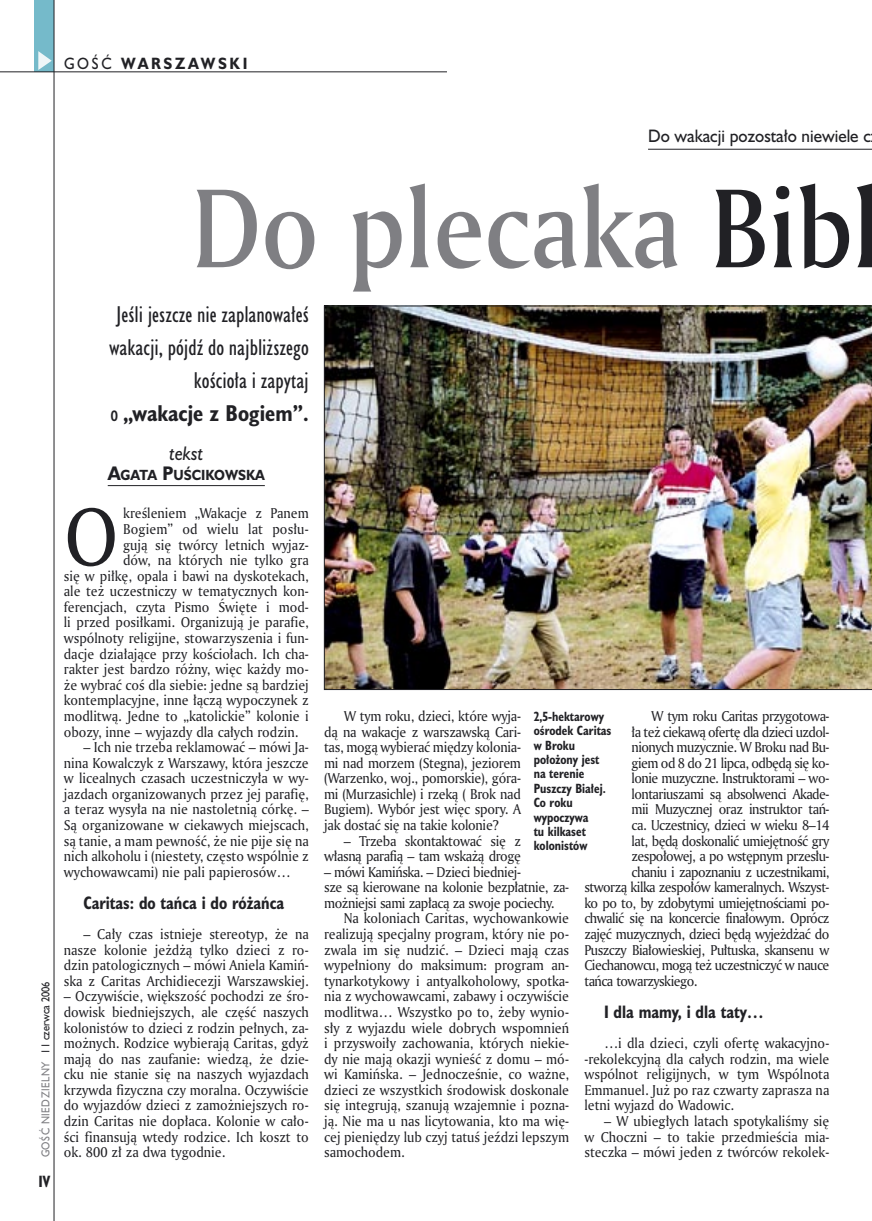
<style>
.page{position:relative;width:872px;height:1221px;background:#fff}
.page>*{position:absolute;margin:0;border:0;box-sizing:border-box;transform-origin:0 0}
._05_tytyl_AmMd_72_pt{font:108px "Amerigo Md PL";color:#7f7f83;scale:.9 1}
._02_body_z_incjalem_4{font:79.05px "Amerigo PL";color:#212125;scale:.94 1}
._06-1_lead_prawy_HuCn_14_pt{font:21px/33px "Humanst 521 Cn PL";color:#212125;text-align:right}
._12_autor_HuBd{font:italic 18px "Humanst 521 PL";color:#212125;scale:.9 1}
._04_srodtytul_HuCB_11_pt{font:700 16.5px "Humanst 521 Cn PL";color:#212125;scale:.94 1}
._04-3_nadtytul_lokal{font:16.5px "Humanst 521 PL";color:#212125;scale:.94 1}
._15a_temat_lewo{font:700 15px "Humanst 521 PL";letter-spacing:.2em;color:#212125;scale:.9 1}
._16_pagina_lewa{font:700 15px "Humanst 521 Cn PL";color:#212125;scale:.94 1}
._01_body_tekst{font:13.8px/15.6px "Amerigo PL";letter-spacing:-.04em;color:#212125;text-align:justify;scale:.94 1}
._02_body_z_incjalem_4-2{font:13.8px "Amerigo PL";color:#212125;scale:.94 1}
._12_autor_HuBd-2{font:700 13.5px "Humanst 521 PL";color:#212125;scale:.9 1}
._09_podpis_zdjecia_HuCnB{font:700 12.3px/14.4px "Humanst 521 Cn PL";color:#212125;scale:.94 1}
._18a_data_lewa_GOSC{font:10.5px "Humanst 521 PL";letter-spacing:.05em;color:#7f7f83;scale:.9 1}
._18_data_lewa{font:10.5px "Humanst 521 PL";color:#212125;scale:.9 1}
.s1{font-weight:400}
.s2{color:#212125}
.s3{font-weight:700}
.s4{font-size:18px}
</style>
<div class="page">
<div style="left:35px;top:0;width:19px;height:72px;background:#75baca"></div>
<svg style="left:38px;top:51px;width:14px;height:19px"></svg>
<hr style="left:54px;top:0;width:1px;height:1220px;background:#212125">
<hr style="left:0;top:72px;width:447px;height:1px;background:#212125">
<hr style="left:648px;top:149px;width:224px;height:1px;background:#212125">
<img style="left:324px;top:306px;width:548px;height:383px">
<hr style="left:108px;top:485px;width:157px;height:1px;background:#212125">
<p class="_15a_temat_lewo" style="left:64px;top:53px;width:205px"><span class="s1">GOŚĆ</span> WARSZAWSKI</p>
<p class="_18_data_lewa" style="left:38px;top:1053px;width:82px;rotate:-90deg">11 czerwca 2006</p>
<p class="_18a_data_lewa_GOSC" style="left:38px;top:1157px;width:108px;rotate:-90deg">GOŚĆ NIEDZIELNY</p>
<p class="_16_pagina_lewa" style="left:38px;top:1170px;width:14px">IV</p>
<p class="_04-3_nadtytul_lokal" style="left:648px;top:125px;width:238px">Do wakacji pozostało niewiele c</p>
<p class="_05_tytyl_AmMd_72_pt" style="left:192px;top:156px;width:767px">Do plecaka <span class="s2">Bibl</span></p>
<p class="_06-1_lead_prawy_HuCn_14_pt" style="left:109px;top:297px;width:201px">Jeśli jeszcze nie zaplanowałeś wakacji, pójdź do najbliższego kościoła i zapytaj<br>o <span class="s3">„wakacje z Bogiem”.</span></p>
<p class="_12_autor_HuBd" style="left:169px;top:441px;width:40px">tekst</p>
<p class="_12_autor_HuBd-2" style="left:108px;top:465px;width:176px"><span class="s4">A</span>GATA <span class="s4">P</span>UŚCIKOWSKA</p>
<p class="_02_body_z_incjalem_4" style="left:64px;top:484px;width:60px">O</p>
<p class="_02_body_z_incjalem_4-2" style="left:123px;top:504px;width:199px">kreśleniem „Wakacje z Panem</p>
<p class="_02_body_z_incjalem_4-2" style="left:123px;top:520px;width:199px">Bogiem” od wielu lat posłu-</p>
<p class="_02_body_z_incjalem_4-2" style="left:123px;top:535px;width:199px">gują się twórcy letnich wyjaz-</p>
<p class="_02_body_z_incjalem_4-2" style="left:123px;top:551px;width:199px">dów, na których nie tylko gra</p>
<p class="_02_body_z_incjalem_4-2" style="left:64px;top:566px;width:262px">się w piłkę, opala i bawi na dyskotekach,</p>
<p class="_02_body_z_incjalem_4-2" style="left:64px;top:582px;width:262px">ale też uczestniczy w tematycznych kon-</p>
<p class="_02_body_z_incjalem_4-2" style="left:64px;top:597px;width:262px">ferencjach, czyta Pismo Święte i mod-</p>
<p class="_02_body_z_incjalem_4-2" style="left:64px;top:613px;width:262px">li przed posiłkami. Organizują je parafie,</p>
<p class="_02_body_z_incjalem_4-2" style="left:64px;top:629px;width:262px">wspólnoty religijne, stowarzyszenia i fun-</p>
<p class="_02_body_z_incjalem_4-2" style="left:64px;top:644px;width:262px">dacje działające przy kościołach. Ich cha-</p>
<p class="_02_body_z_incjalem_4-2" style="left:64px;top:660px;width:262px">rakter jest bardzo różny, więc każdy mo-</p>
<p class="_02_body_z_incjalem_4-2" style="left:64px;top:675px;width:262px">że wybrać coś dla siebie: jedne są bardziej</p>
<p class="_02_body_z_incjalem_4-2" style="left:64px;top:691px;width:262px">kontemplacyjne, inne łączą wypoczynek z</p>
<p class="_02_body_z_incjalem_4-2" style="left:64px;top:706px;width:262px">modlitwą. Jedne to „katolickie” kolonie i</p>
<p class="_02_body_z_incjalem_4-2" style="left:64px;top:722px;width:251px">obozy, inne – wyjazdy dla całych rodzin.</p>
<p class="_01_body_tekst" style="left:64px;top:739px;width:262px;text-indent:20px">– Ich nie trzeba reklamować – mówi Ja&shy;nina Kowalczyk z Warszawy, która jeszcze w licealnych czasach uczestniczyła w wy&shy;jazdach organizowanych przez jej parafię, a teraz wysyła na nie nastoletnią córkę. – Są organizowane w ciekawych miejscach, są tanie, a mam pewność, że nie pije się na nich alkoholu i (niestety, często wspólnie z wychowawcami) nie pali papierosów…</p>
<p class="_04_srodtytul_HuCB_11_pt" style="left:83px;top:891px;width:215px">Caritas: do tańca i do różańca</p>
<p class="_01_body_tekst" style="left:64px;top:925px;width:262px;text-indent:20px">– Cały czas istnieje stereotyp, że na nasze kolonie jeżdżą tylko dzieci z ro&shy;dzin patologicznych – mówi Aniela Kamiń&shy;ska z Caritas Archidiecezji Warszawskiej.</p>
<p class="_01_body_tekst" style="left:64px;top:988px;width:262px">– Oczywiście, większość pochodzi ze śro&shy;dowisk biedniejszych, ale część naszych kolonistów to dzieci z rodzin pełnych, za&shy;możnych. Rodzice wybierają Caritas, gdyż mają do nas zaufanie: wiedzą, że dzie&shy;cku nie stanie się na naszych wyjazdach krzywda fizyczna czy moralna. Oczywiście do wyjazdów dzieci z zamożniejszych ro&shy;dzin Caritas nie dopłaca. Kolonie w cało&shy;ści finansują wtedy rodzice. Ich koszt to ok. 800 zł za dwa tygodnie.</p>
<p class="_01_body_tekst" style="left:324px;top:707px;width:211px;text-indent:20px">W tym roku, dzieci, które wyja&shy;dą na wakacje z warszawską Cari&shy;tas, mogą wybierać między kolonia&shy;mi nad morzem (Stegna), jeziorem (Warzenko, woj., pomorskie), góra&shy;mi (Murzasichle) i rzeką ( Brok nad Bugiem). Wybór jest więc spory. A jak dostać się na takie kolonie?</p>
<p class="_01_body_tekst" style="left:324px;top:832px;width:211px;text-align:right">– Trzeba skontaktować się z własną parafią – tam wskażą drogę</p>
<p class="_01_body_tekst" style="left:324px;top:863px;width:262px;text-align:left">– mówi Kamińska. – Dzieci biedniej-<br>sze są kierowane na kolonie bezpłatnie, za&shy;możniejsi sami zapłacą za swoje pociechy.</p>
<p class="_01_body_tekst" style="left:324px;top:910px;width:262px;text-indent:20px">Na koloniach Caritas, wychowankowie realizują specjalny program, który nie po&shy;zwala im się nudzić. – Dzieci mają czas wypełniony do maksimum: program an&shy;tynarkotykowy i antyalkoholowy, spotka&shy;nia z wychowawcami, zabawy i oczywiście modlitwa… Wszystko po to, żeby wynio&shy;sły z wyjazdu wiele dobrych wspomnień i przyswoiły zachowania, których niekie&shy;dy nie mają okazji wynieść z domu – mó&shy;wi Kamińska. – Jednocześnie, co ważne, dzieci ze wszystkich środowisk doskonale się integrują, szanują wzajemnie i pozna&shy;ją. Nie ma u nas licytowania, kto ma wię&shy;cej pieniędzy lub czyj tatuś jeździ lepszym samochodem.</p>
<p class="_01_body_tekst" style="left:651px;top:707px;width:191px">W tym roku Caritas przygotowa-</p>
<p class="_01_body_tekst" style="left:631px;top:723px;width:212px">ła też ciekawą ofertę dla dzieci uzdol-</p>
<p class="_01_body_tekst" style="left:631px;top:739px;width:212px">nionych muzycznie. W Broku nad Bu-</p>
<p class="_01_body_tekst" style="left:631px;top:754px;width:212px">giem od 8 do 21 lipca, odbędą się ko-</p>
<p class="_01_body_tekst" style="left:631px;top:770px;width:212px">lonie muzyczne. Instruktorami – wo-</p>
<p class="_01_body_tekst" style="left:631px;top:785px;width:212px">lontariuszami są absolwenci Akade-</p>
<p class="_01_body_tekst" style="left:631px;top:801px;width:212px">mii Muzycznej oraz instruktor tań-</p>
<p class="_01_body_tekst" style="left:631px;top:816px;width:212px">ca. Uczestnicy, dzieci w wieku 8–14</p>
<p class="_01_body_tekst" style="left:631px;top:832px;width:212px">lat, będą doskonalić umiejętność gry</p>
<p class="_01_body_tekst" style="left:631px;top:848px;width:212px">zespołowej, a po wstępnym przesłu-</p>
<p class="_01_body_tekst" style="left:631px;top:863px;width:212px">chaniu i zapoznaniu z uczestnikami,</p>
<p class="_01_body_tekst" style="left:584px;top:879px;width:262px">stworzą kilka zespołów kameralnych. Wszyst-</p>
<p class="_01_body_tekst" style="left:584px;top:894px;width:262px">ko po to, by zdobytymi umiejętnościami po-</p>
<p class="_01_body_tekst" style="left:584px;top:910px;width:262px">chwalić się na koncercie finałowym. Oprócz</p>
<p class="_01_body_tekst" style="left:584px;top:925px;width:262px">zajęć muzycznych, dzieci będą wyjeżdżać do</p>
<p class="_01_body_tekst" style="left:584px;top:941px;width:262px">Puszczy Białowieskiej, Pułtuska, skansenu w</p>
<p class="_01_body_tekst" style="left:584px;top:957px;width:262px">Ciechanowcu, mogą też uczestniczyć w nauce</p>
<p class="_01_body_tekst" style="left:584px;top:972px;width:122px">tańca towarzyskiego.</p>
<p class="_04_srodtytul_HuCB_11_pt" style="left:604px;top:1000px;width:172px">I dla mamy, i dla taty…</p>
<p class="_01_body_tekst" style="left:584px;top:1034px;width:262px;text-indent:20px">…i dla dzieci, czyli ofertę wakacyjno--rekolekcyjną dla całych rodzin, ma wiele wspólnot religijnych, w tym Wspólnota Emmanuel. Już po raz czwarty zaprasza na letni wyjazd do Wadowic.</p>
<p class="_01_body_tekst" style="left:584px;top:1112px;width:262px;text-indent:20px">– W ubiegłych latach spotykaliśmy się w Choczni – to takie przedmieścia mia&shy;steczka – mówi jeden z twórców rekolek-</p>
<p class="_09_podpis_zdjecia_HuCnB" style="left:534px;top:708px;width:84px">2,5-hektarowy ośrodek Caritas w Broku położony jest na terenie<br>Puszczy Białej.<br>Co roku wypoczywa<br>tu kilkaset kolonistów</p>
</div>
